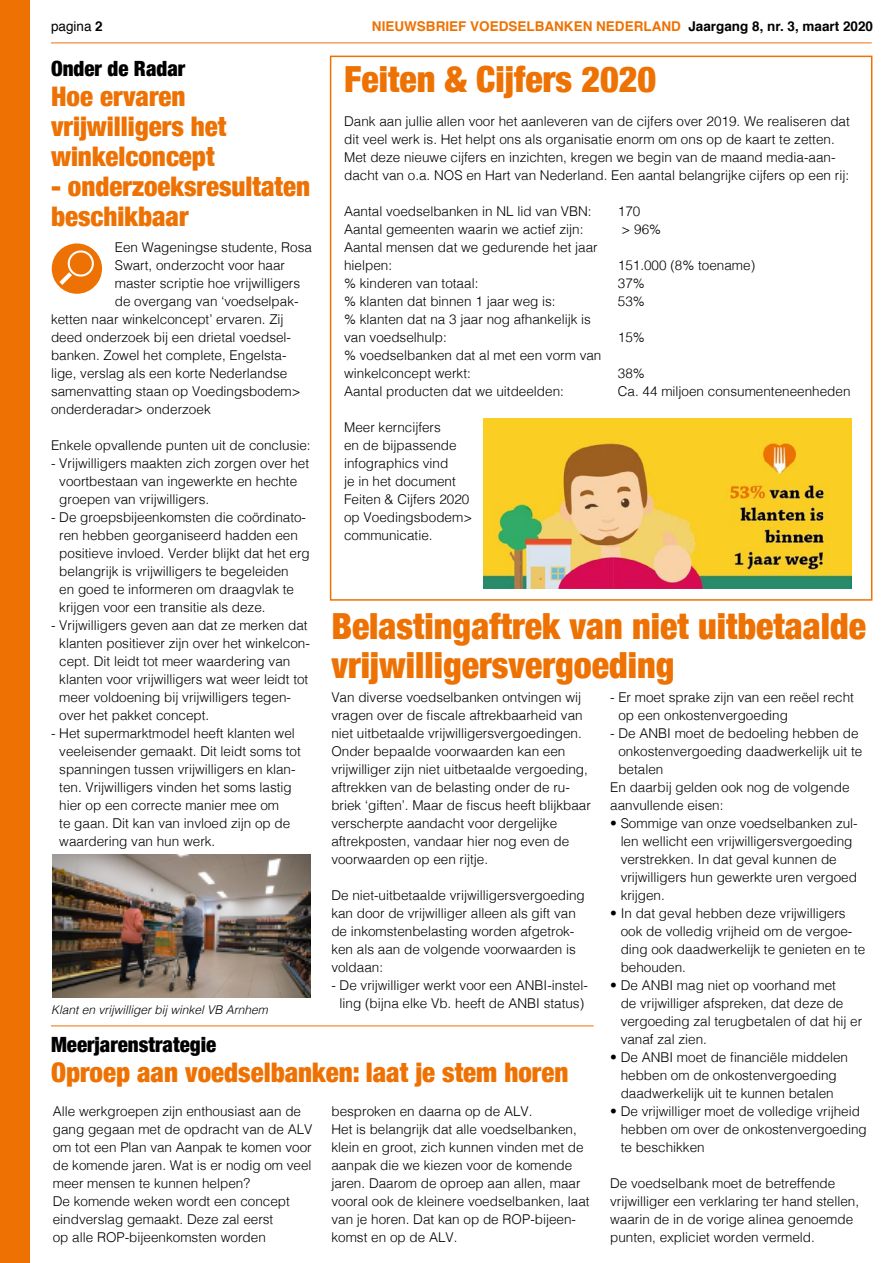
<style>
.page{position:relative;width:893px;height:1263px;background:#fff}
.page>*{position:absolute;margin:0;border:0;box-sizing:border-box;transform-origin:0 0}
.t1{font:900 condensed 36px/39px "Helvetica Neue";color:#ee7203}
.t2{font:900 condensed 27px/30px "Helvetica Neue";color:#ee7203}
.t3{font:900 condensed 21px "Helvetica Neue";color:#000}
.t4{font:300 13.5px/18px "Helvetica";color:#000}
.t5{font:700 13.5px "Helvetica";color:#ee7203}
.t6{font:13.5px "Helvetica";color:#000}
.t7{font:italic 300 12px "Helvetica";color:#000}
.s1{font-weight:700}
.s2{color:#000}
</style>
<div class="page">
<hr style="left:51px;top:43px;width:821px;height:1px;background:#ee7203">
<div style="left:0;top:0;width:30px;height:1263px;background:#ee7203"></div>
<hr style="left:51px;top:1025px;width:543px;height:1px;background:#ee7203">
<div style="left:52px;top:243px;width:50px;height:51px;background:#ee7203;border-radius:50%"></div>
<svg style="left:59px;top:249px;width:36px;height:36px"></svg>
<img style="left:53px;top:855px;width:258px;height:143px">
<div style="left:330px;top:56px;width:542px;height:545px;border:2px solid #ee7203"></div>
<img style="left:483px;top:418px;width:369px;height:171px">
<p class="t6" style="left:51px;top:16px;width:53px">pagina <span class="s1">2</span></p>
<p class="t5" style="left:372px;top:16px;width:503px">NIEUWSBRIEF VOEDSELBANKEN NEDERLAND <span class="s2">Jaargang 8, nr. 3, maart 2020</span></p>
<h3 class="t3" style="left:51px;top:51px;width:136px">Onder de Radar</h3>
<h2 class="t2" style="left:51px;top:80px;width:177px">Hoe ervaren vrijwilligers het winkelconcept</h2>
<h2 class="t2" style="left:51px;top:170px;width:261px">- onderzoeksresultaten beschikbaar</h2>
<p class="t4" style="left:115px;top:237px;width:199px">Een Wageningse studente, Rosa</p>
<p class="t4" style="left:115px;top:255px;width:172px">Swart, onderzocht voor haar</p>
<p class="t4" style="left:115px;top:273px;width:187px">master scriptie hoe vrijwilligers</p>
<p class="t4" style="left:115px;top:291px;width:185px">de overgang van ‘voedselpak-</p>
<p class="t4" style="left:51px;top:309px;width:234px">ketten naar winkelconcept’ ervaren. Zij</p>
<p class="t4" style="left:51px;top:327px;width:242px">deed onderzoek bij een drietal voedsel-</p>
<p class="t4" style="left:51px;top:345px;width:237px">banken. Zowel het complete, Engelsta-</p>
<p class="t4" style="left:51px;top:363px;width:238px">lige, verslag als een korte Nederlandse</p>
<p class="t4" style="left:51px;top:381px;width:251px">samenvatting staan op Voedingsbodem&gt;</p>
<p class="t4" style="left:51px;top:399px;width:161px">onderderadar&gt; onderzoek</p>
<p class="t4" style="left:51px;top:435px;width:261px">Enkele opvallende punten uit de conclusie:</p>
<p class="t4" style="left:59px;top:453px;width:251px;text-indent:-8px">- Vrijwilligers maakten zich zorgen over het voortbestaan van ingewerkte en hechte groepen van vrijwilligers.</p>
<p class="t4" style="left:59px;top:507px;width:252px;text-indent:-8px">- De groepsbijeenkomsten die coördinato&shy;ren hebben georganiseerd hadden een positieve invloed. Verder blijkt dat het erg belangrijk is vrijwilligers te begeleiden<br>en goed te informeren om draagvlak te krijgen voor een transitie als deze.</p>
<p class="t4" style="left:59px;top:615px;width:252px;text-indent:-8px">- Vrijwilligers geven aan dat ze merken dat klanten positiever zijn over het winkelcon&shy;cept. Dit leidt tot meer waardering van klanten voor vrijwilligers wat weer leidt tot meer voldoening bij vrijwilligers tegen&shy;over het pakket concept.</p>
<p class="t4" style="left:59px;top:723px;width:243px;text-indent:-8px">- Het supermarktmodel heeft klanten wel veeleisender gemaakt. Dit leidt soms tot spanningen tussen vrijwilligers en klan&shy;ten. Vrijwilligers vinden het soms lastig hier op een correcte manier mee om<br>te gaan. Dit kan van invloed zijn op de waardering van hun werk.</p>
<h1 class="t1" style="left:344px;top:58px;width:314px">Feiten &amp; Cijfers 2020</h1>
<p class="t4" style="left:344px;top:111px;width:507px">Dank aan jullie allen voor het aanleveren van de cijfers over 2019. We realiseren dat dit veel werk is. Het helpt ons als organisatie enorm om ons op de kaart te zetten.<br>Met deze nieuwe cijfers en inzichten, kregen we begin van de maand media-aan&shy;dacht van o.a. NOS en Hart van Nederland. Een aantal belangrijke cijfers op een rij:</p>
<p class="t4" style="left:344px;top:201px;width:249px">Aantal voedselbanken in NL lid van VBN:</p>
<p class="t4" style="left:618px;top:201px;width:24px">170</p>
<p class="t4" style="left:344px;top:219px;width:241px">Aantal gemeenten waarin we actief zijn:</p>
<p class="t4" style="left:622px;top:219px;width:41px">&gt; 96%</p>
<p class="t4" style="left:344px;top:237px;width:255px">Aantal mensen dat we gedurende het jaar hielpen:</p>
<p class="t4" style="left:618px;top:255px;width:139px">151.000 (8% toename)</p>
<p class="t4" style="left:344px;top:273px;width:136px">% kinderen van totaal:</p>
<p class="t4" style="left:618px;top:273px;width:29px">37%</p>
<p class="t4" style="left:344px;top:291px;width:213px">% klanten dat binnen 1 jaar weg is:</p>
<p class="t4" style="left:618px;top:291px;width:29px">53%</p>
<p class="t4" style="left:344px;top:309px;width:248px">% klanten dat na 3 jaar nog afhankelijk is van voedselhulp:</p>
<p class="t4" style="left:618px;top:327px;width:29px">15%</p>
<p class="t4" style="left:344px;top:345px;width:259px">% voedselbanken dat al met een vorm van winkelconcept werkt:</p>
<p class="t4" style="left:618px;top:363px;width:29px">38%</p>
<p class="t4" style="left:344px;top:381px;width:221px">Aantal producten dat we uitdeelden:</p>
<p class="t4" style="left:618px;top:381px;width:234px">Ca. 44 miljoen consumenteneenheden</p>
<p class="t4" style="left:344px;top:417px;width:130px">Meer kerncijfers<br>en de bijpassende infographics vind<br>je in het document<br>Feiten &amp; Cijfers 2020 op Voedingsbodem&gt; communicatie.</p>
<h1 class="t1" style="left:331px;top:604px;width:536px">Belastingaftrek van niet uitbetaalde vrijwilligersvergoeding</h1>
<p class="t4" style="left:331px;top:687px;width:261px">Van diverse voedselbanken ontvingen wij vragen over de fiscale aftrekbaarheid van niet uitbetaalde vrijwilligersvergoedingen.<br>Onder bepaalde voorwaarden kan een vrijwilliger zijn niet uitbetaalde vergoeding, aftrekken van de belasting onder de ru&shy;briek ‘giften’. Maar de fiscus heeft blijkbaar verscherpte aandacht voor dergelijke aftrekposten, vandaar hier nog even de voorwaarden op een rijtje.</p>
<p class="t4" style="left:331px;top:885px;width:255px">De niet-uitbetaalde vrijwilligersvergoeding kan door de vrijwilliger alleen als gift van de inkomstenbelasting worden afgetrok&shy;ken als aan de volgende voorwaarden is voldaan:</p>
<p class="t4" style="left:331px;top:975px;width:258px;text-align:center">- De vrijwilliger werkt voor een ANBI-instel&shy;ling (bijna elke Vb. heeft de ANBI status)</p>
<p class="t4" style="left:618px;top:687px;width:237px;text-indent:-8px">- Er moet sprake zijn van een reëel recht op een onkostenvergoeding</p>
<p class="t4" style="left:610px;top:723px;width:250px">- De ANBI moet de bedoeling hebben de</p>
<p class="t4" style="left:618px;top:741px;width:245px">onkostenvergoeding daadwerkelijk uit te</p>
<p class="t4" style="left:618px;top:759px;width:47px">betalen</p>
<p class="t4" style="left:610px;top:777px;width:241px">En daarbij gelden ook nog de volgende</p>
<p class="t4" style="left:610px;top:795px;width:115px">aanvullende eisen:</p>
<p class="t4" style="left:621px;top:813px;width:239px;text-indent:-11px">• Sommige van onze voedselbanken zul&shy;len wellicht een vrijwilligersvergoeding verstrekken. In dat geval kunnen de vrijwilligers hun gewerkte uren vergoed krijgen.</p>
<p class="t4" style="left:621px;top:903px;width:246px;text-indent:-11px">• In dat geval hebben deze vrijwilligers ook de volledig vrijheid om de vergoe&shy;ding ook daadwerkelijk te genieten en te behouden.</p>
<p class="t4" style="left:621px;top:975px;width:243px;text-indent:-11px">• De ANBI mag niet op voorhand met<br>de vrijwilliger afspreken, dat deze de vergoeding zal terugbetalen of dat hij er vanaf zal zien.</p>
<p class="t4" style="left:610px;top:1047px;width:239px;text-align:center">• De ANBI moet de financiële middelen hebben om de onkostenvergoeding daadwerkelijk uit te kunnen betalen</p>
<p class="t4" style="left:621px;top:1101px;width:248px;text-indent:-11px">• De vrijwilliger moet de volledige vrijheid hebben om over de onkostenvergoeding te beschikken</p>
<p class="t4" style="left:610px;top:1173px;width:251px">De voedselbank moet de betreffende vrijwilliger een verklaring ter hand stellen, waarin de in de vorige alinea genoemde punten, expliciet worden vermeld.</p>
<p class="t7" style="left:51px;top:1000px;width:218px">Klant en vrijwilliger bij winkel VB Arnhem</p>
<h3 class="t3" style="left:51px;top:1027px;width:167px">Meerjarenstrategie</h3>
<h2 class="t2" style="left:51px;top:1055px;width:519px">Oproep aan voedselbanken: laat je stem horen</h2>
<p class="t4" style="left:53px;top:1101px;width:261px">Alle werkgroepen zijn enthousiast aan de gang gegaan met de opdracht van de ALV om tot een Plan van Aanpak te komen voor de komende jaren. Wat is er nodig om veel meer mensen te kunnen helpen?<br>De komende weken wordt een concept eindverslag gemaakt. Deze zal eerst<br>op alle ROP-bijeenkomsten worden</p>
<p class="t4" style="left:331px;top:1101px;width:260px">besproken en daarna op de ALV.<br>Het is belangrijk dat alle voedselbanken, klein en groot, zich kunnen vinden met de aanpak die we kiezen voor de komende jaren. Daarom de oproep aan allen, maar vooral ook de kleinere voedselbanken, laat van je horen. Dat kan op de ROP-bijeen&shy;komst en op de ALV.</p>
</div>
